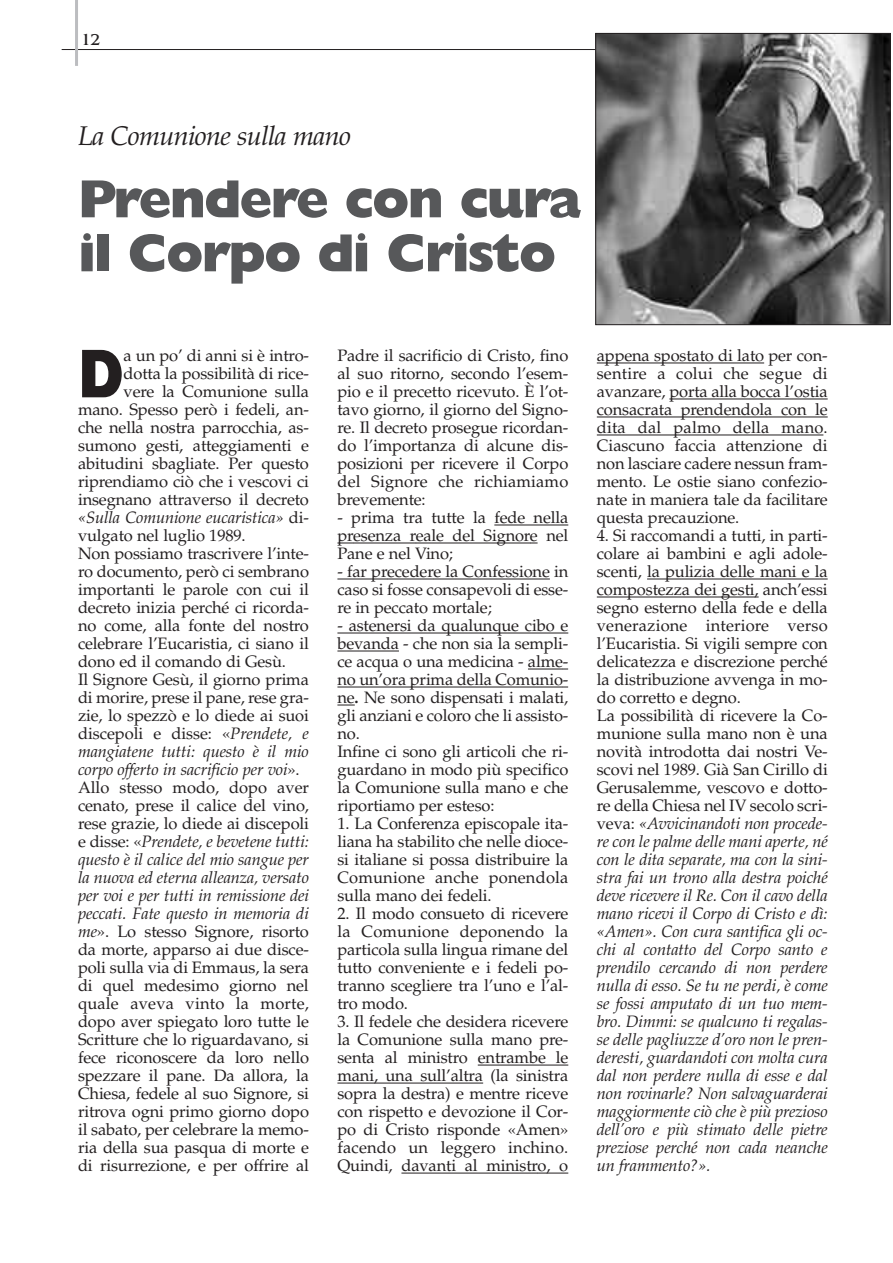
<style>
.page{position:relative;width:893px;height:1263px;background:#fff}
.page>*{position:absolute;margin:0;border:0;box-sizing:border-box;transform-origin:0 0}
.t1{font:800 69.6px "Gill Sans";color:#231f20;scale:.8 1}
.t2{font:800 54px/54px "Gill Sans";letter-spacing:-.04em;color:#57585a}
.t3{font:italic 27px "Palatino";letter-spacing:-.025em;color:#231f20}
.t4{font:16.5px/18px "Palatino";letter-spacing:-.01em;color:#231f20;text-align:justify}
.t5{font:italic 16.5px/18px "Palatino";letter-spacing:-.01em;color:#231f20}
.t6{font:16.5px "Palatino";letter-spacing:.01em;color:#231f20}
.t7{font:16.5px "Benguiat";color:#231f20}
.s1{font-style:normal}
.s2{font-style:italic}
.s3{font-weight:700}
</style>
<div class="page">
<hr style="left:62px;top:49px;width:767px;height:1px;background:#231f20">
<hr style="left:75px;top:0;width:3px;height:66px;background:#bcbdc0">
<hr style="left:494px;top:525px;width:74px;height:1px;background:#231f20">
<svg style="left:337px;top:543px;width:16px;height:1px"></svg>
<hr style="left:353px;top:543px;width:63px;height:1px;background:#231f20">
<hr style="left:416px;top:543px;width:114px;height:1px;background:#231f20">
<hr style="left:337px;top:579px;width:50px;height:1px;background:#231f20">
<hr style="left:387px;top:579px;width:47px;height:1px;background:#231f20">
<hr style="left:433px;top:579px;width:117px;height:1px;background:#231f20">
<hr style="left:337px;top:633px;width:231px;height:1px;background:#231f20">
<hr style="left:337px;top:651px;width:62px;height:1px;background:#231f20">
<hr style="left:528px;top:669px;width:35px;height:1px;background:#231f20">
<hr style="left:337px;top:687px;width:226px;height:1px;background:#231f20">
<svg style="left:337px;top:705px;width:18px;height:1px"></svg>
<hr style="left:478px;top:1065px;width:90px;height:1px;background:#231f20">
<hr style="left:337px;top:1083px;width:146px;height:1px;background:#231f20">
<hr style="left:401px;top:1173px;width:137px;height:1px;background:#231f20">
<hr style="left:538px;top:1173px;width:30px;height:1px;background:#231f20">
<hr style="left:597px;top:363px;width:167px;height:1px;background:#231f20">
<hr style="left:669px;top:399px;width:159px;height:1px;background:#231f20">
<hr style="left:597px;top:417px;width:100px;height:1px;background:#231f20">
<hr style="left:697px;top:417px;width:131px;height:1px;background:#231f20">
<hr style="left:597px;top:435px;width:226px;height:1px;background:#231f20">
<hr style="left:647px;top:579px;width:181px;height:1px;background:#231f20">
<hr style="left:597px;top:597px;width:162px;height:1px;background:#231f20">
<img style="left:597px;top:35px;width:291px;height:288px">
<div style="left:595px;top:33px;width:295px;height:292px;border:1px solid #231f20"></div>
<p class="t7" style="left:81px;top:30px;width:22px">12</p>
<h3 class="t3" style="left:78px;top:125px;width:274px">La Comunione sulla mano</h3>
<h2 class="t2" style="left:78px;top:177px;width:505px">Prendere con cura il Corpo di Cristo</h2>
<h1 class="t1" style="left:78px;top:347px;width:59px">D</h1>
<p class="t4" style="left:124px;top:349px;width:187px">a un po’ di anni si è intro-</p>
<p class="t4" style="left:124px;top:367px;width:187px">dotta la possibilità di rice-</p>
<p class="t4" style="left:124px;top:385px;width:187px">vere la Comunione sulla</p>
<p class="t4" style="left:78px;top:403px;width:232px">mano. Spesso però i fedeli, an-</p>
<p class="t4" style="left:78px;top:421px;width:232px">che nella nostra parrocchia, as-</p>
<p class="t4" style="left:78px;top:439px;width:232px">sumono gesti, atteggiamenti e</p>
<p class="t4" style="left:78px;top:457px;width:232px">abitudini sbagliate. Per questo</p>
<p class="t4" style="left:78px;top:475px;width:232px">riprendiamo ciò che i vescovi ci</p>
<p class="t4" style="left:78px;top:493px;width:232px">insegnano attraverso il decreto</p>
<p class="t5" style="left:78px;top:511px;width:232px">«Sulla Comunione eucaristica» <span class="s1">di-</span></p>
<p class="t4" style="left:78px;top:529px;width:169px">vulgato nel luglio 1989.</p>
<p class="t4" style="left:78px;top:547px;width:232px">Non possiamo trascrivere l’inte-</p>
<p class="t4" style="left:78px;top:565px;width:232px">ro documento, però ci sembrano</p>
<p class="t4" style="left:78px;top:583px;width:232px">importanti le parole con cui il</p>
<p class="t4" style="left:78px;top:601px;width:232px">decreto inizia perché ci ricorda-</p>
<p class="t4" style="left:78px;top:619px;width:232px">no come, alla fonte del nostro</p>
<p class="t4" style="left:78px;top:637px;width:232px">celebrare l’Eucaristia, ci siano il</p>
<p class="t4" style="left:78px;top:655px;width:209px">dono ed il comando di Gesù.</p>
<p class="t4" style="left:78px;top:673px;width:232px">Il Signore Gesù, il giorno prima</p>
<p class="t4" style="left:78px;top:691px;width:232px">di morire, prese il pane, rese gra-</p>
<p class="t4" style="left:78px;top:709px;width:232px">zie, lo spezzò e lo diede ai suoi</p>
<p class="t4" style="left:78px;top:727px;width:232px">discepoli e disse: «<span class="s2">Prendete, e</span></p>
<p class="t5" style="left:78px;top:745px;width:232px">mangiatene tutti: questo è il mio</p>
<p class="t5" style="left:78px;top:763px;width:223px">corpo offerto in sacrificio per voi<span class="s1">».</span></p>
<p class="t4" style="left:78px;top:781px;width:233px">Allo stesso modo, dopo aver</p>
<p class="t4" style="left:78px;top:799px;width:232px">cenato, prese il calice del vino,</p>
<p class="t4" style="left:78px;top:817px;width:232px">rese grazie, lo diede ai discepoli</p>
<p class="t5" style="left:78px;top:835px;width:232px"><span class="s1">e disse: «</span>Prendete, e bevetene tutti:</p>
<p class="t5" style="left:78px;top:853px;width:232px">questo è il calice del mio sangue per</p>
<p class="t5" style="left:78px;top:871px;width:232px">la nuova ed eterna alleanza, versato</p>
<p class="t5" style="left:78px;top:889px;width:232px">per voi e per tutti in remissione dei</p>
<p class="t5" style="left:78px;top:907px;width:232px">peccati. Fate questo in memoria di</p>
<p class="t4" style="left:78px;top:925px;width:232px"><span class="s2">me</span>». Lo stesso Signore, risorto</p>
<p class="t4" style="left:78px;top:943px;width:232px">da morte, apparso ai due disce-</p>
<p class="t4" style="left:78px;top:961px;width:232px">poli sulla via di Emmaus, la sera</p>
<p class="t4" style="left:78px;top:979px;width:232px">di quel medesimo giorno nel</p>
<p class="t6" style="left:78px;top:997px;width:232px">quale aveva vinto la morte,</p>
<p class="t4" style="left:78px;top:1015px;width:232px">dopo aver spiegato loro tutte le</p>
<p class="t4" style="left:78px;top:1033px;width:232px">Scritture che lo riguardavano, si</p>
<p class="t4" style="left:78px;top:1051px;width:232px">fece riconoscere da loro nello</p>
<p class="t4" style="left:78px;top:1069px;width:232px">spezzare il pane. Da allora, la</p>
<p class="t4" style="left:78px;top:1087px;width:232px">Chiesa, fedele al suo Signore, si</p>
<p class="t4" style="left:78px;top:1105px;width:232px">ritrova ogni primo giorno dopo</p>
<p class="t4" style="left:78px;top:1123px;width:232px">il sabato, per celebrare la memo-</p>
<p class="t4" style="left:78px;top:1141px;width:232px">ria della sua pasqua di morte e</p>
<p class="t4" style="left:78px;top:1159px;width:232px">di risurrezione, e per offrire al</p>
<p class="t4" style="left:337px;top:349px;width:232px">Padre il sacrificio di Cristo, fino al suo ritorno, secondo l’esem&shy;pio e il precetto ricevuto. È l’ot&shy;tavo giorno, il giorno del Signo&shy;re. Il decreto prosegue ricordan&shy;do l’importanza di alcune dis&shy;posizioni per ricevere il Corpo del Signore che richiamiamo brevemente:</p>
<p class="t4" style="left:337px;top:511px;width:232px">- prima tra tutte la fede nella presenza reale del Signore nel Pane e nel Vino;</p>
<p class="t4" style="left:337px;top:565px;width:232px">- far precedere la Confessione in caso si fosse consapevoli di esse&shy;re in peccato mortale;</p>
<p class="t4" style="left:337px;top:619px;width:232px;text-align:left">- astenersi da qualunque cibo e bevanda - che non sia la sempli&shy;ce acqua o una medicina - alme&shy;no un’ora prima della Comunio&shy;ne<span class="s3">.</span> Ne sono dispensati i malati, gli anziani e coloro che li assisto&shy;no.<br>Infine ci sono gli articoli che ri&shy;guardano in modo più specifico la Comunione sulla mano e che riportiamo per esteso:</p>
<p class="t4" style="left:337px;top:817px;width:232px">1. La Conferenza episcopale ita&shy;liana ha stabilito che nelle dioce&shy;si italiane si possa distribuire la Comunione anche ponendola sulla mano dei fedeli.</p>
<p class="t4" style="left:337px;top:907px;width:232px">2. Il modo consueto di ricevere la Comunione deponendo la particola sulla lingua rimane del tutto conveniente e i fedeli po&shy;tranno scegliere tra l’uno e l’al&shy;tro modo.</p>
<p class="t4" style="left:337px;top:1015px;width:232px">3. Il fedele che desidera ricevere la Comunione sulla mano pre&shy;senta al ministro entrambe le mani, una sull’altra (la sinistra sopra la destra) e mentre riceve con rispetto e devozione il Cor&shy;po di Cristo risponde «Amen» facendo un leggero inchino.<br>Quindi, davanti al ministro, o</p>
<p class="t4" style="left:597px;top:349px;width:232px">appena spostato di lato per con&shy;sentire a colui che segue di avanzare, porta alla bocca l’ostia consacrata prendendola con le dita dal palmo della mano.<br>Ciascuno faccia attenzione di non lasciare cadere nessun fram&shy;mento. Le ostie siano confezio&shy;nate in maniera tale da facilitare questa precauzione.</p>
<p class="t5" style="left:597px;top:529px;width:232px"><span class="s1">4. Si raccomandi a tutti, in parti&shy;colare ai bambini e agli adole&shy;scenti, la pulizia delle mani e la compostezza dei gesti, anch’essi segno esterno della fede e della venerazione interiore verso l’Eucaristia. Si vigili sempre con delicatezza e discrezione perché la distribuzione avvenga in mo&shy;do corretto e degno.<br>La possibilità di ricevere la Co&shy;munione sulla mano non è una novità introdotta dai nostri Ve&shy;scovi nel 1989. Già San Cirillo di<br>Gerusalemme, vescovo e dotto&shy;re della Chiesa nel IV secolo scri&shy;veva:</span> «Avvicinandoti non procede&shy;re con le palme delle mani aperte, né con le dita separate, ma con la sini&shy;stra fai un trono alla destra poiché deve ricevere il Re. Con il cavo della mano ricevi il Corpo di Cristo e dì: «Amen». Con cura santifica gli oc&shy;chi al contatto del Corpo santo e prendilo cercando di non perdere nulla di esso. Se tu ne perdi, è come se fossi amputato di un tuo mem&shy;bro. Dimmi: se qualcuno ti regalas&shy;se delle pagliuzze d’oro non le pren&shy;deresti, guardandoti con molta cura dal non perdere nulla di esse e dal non rovinarle? Non salvaguarderai maggiormente ciò che è più prezioso dell’oro e più stimato delle pietre preziose perché non cada neanche un frammento?».</p>
</div>
